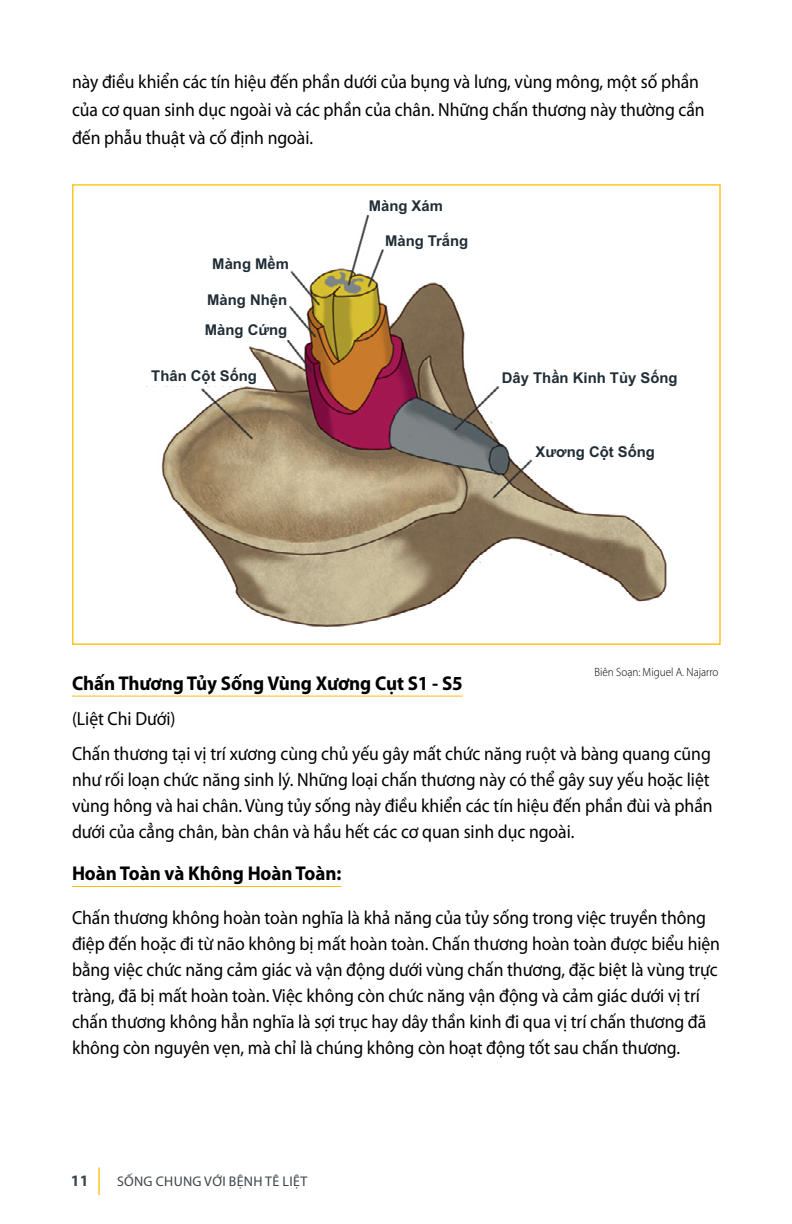
<style>
.page{position:relative;width:792px;height:1224px;background:#fff}
.page>*{position:absolute;margin:0;border:0;box-sizing:border-box;transform-origin:0 0}
.t1{font:700 20px "Myriad Pro";letter-spacing:-.005em;color:#000;scale:.95 1}
.t2{font:19px/26px "Myriad Pro";letter-spacing:-.005em;color:#000;scale:.93 1}
.t3{font:700 16px "Myriad Pro";color:#3d464c}
.t4{font:700 14.8px "Arial";color:#212d36}
.t5{font:14px "Myriad Pro";letter-spacing:.02em;color:#3d464c}
.t6{font:300 12px "Myriad Pro";letter-spacing:-.005em;color:#000;scale:.93 1}
</style>
<div class="page">
<hr style="left:98px;top:1168px;width:2px;height:27px;background:#ffc425">
<hr style="left:72px;top:696px;width:391px;height:1px;background:#fdb913">
<hr style="left:72px;top:886px;width:269px;height:1px;background:#fdb913">
<img style="left:146px;top:215px;width:521px;height:412px">
<div style="left:84px;top:365px;width:176px;height:21px;background:#fff"></div>
<div style="left:204px;top:316px;width:89px;height:21px;background:#fff"></div>
<div style="left:200px;top:283px;width:89px;height:21px;background:#fff"></div>
<div style="left:204px;top:248px;width:89px;height:20px;background:#fff"></div>
<div style="left:370px;top:197px;width:89px;height:21px;background:#fff"></div>
<div style="left:385px;top:230px;width:102px;height:21px;background:#fff"></div>
<div style="left:496px;top:361px;width:112px;height:23px;background:#fff"></div>
<div style="left:529px;top:438px;width:171px;height:20px;background:#fff"></div>
<svg style="left:365px;top:225px;width:9px;height:10px"></svg>
<div style="left:72px;top:184px;width:649px;height:461px;border:2px solid #ffc425"></div>
<p class="t2" style="left:72px;top:67px;width:682px;line-height:28px">này điều khiển các tín hiệu đến phần dưới của bụng và lưng, vùng mông, một số phần của cơ quan sinh dục ngoài và các phần của chân. Những chấn thương này thường cần đến phẫu thuật và cố định ngoài.</p>
<p class="t4" style="left:212px;top:253px;width:78px">Màng Mềm</p>
<p class="t4" style="left:207px;top:290px;width:82px">Màng Nhện</p>
<p class="t4" style="left:205px;top:319px;width:84px">Màng Cứng</p>
<p class="t4" style="left:151px;top:365px;width:107px">Thân Cột Sống</p>
<p class="t4" style="left:369px;top:196px;width:76px">Màng Xám</p>
<p class="t4" style="left:385px;top:230px;width:85px">Màng Trắng</p>
<p class="t4" style="left:502px;top:368px;width:177px">Dây Thần Kinh Tủy Sống</p>
<p class="t4" style="left:536px;top:442px;width:121px">Xương Cột Sống</p>
<p class="t6" style="left:595px;top:665px;width:135px">Biên Soạn: Miguel A. Najarro</p>
<p class="t1" style="left:72px;top:670px;width:413px">Chấn Thương Tủy Sống Vùng Xương Cụt S1 - S5</p>
<p class="t2" style="left:72px;top:701px;width:689px;line-height:35px">(Liệt Chi Dưới)<br>Chấn thương tại vị trí xương cùng chủ yếu gây mất chức năng ruột và bàng quang cũng</p>
<p class="t2" style="left:72px;top:766px;width:690px">như rối loạn chức năng sinh lý. Những loại chấn thương này có thể gây suy yếu hoặc liệt vùng hông và hai chân. Vùng tủy sống này điều khiển các tín hiệu đến phần đùi và phần dưới của cẳng chân, bàn chân và hầu hết các cơ quan sinh dục ngoài.</p>
<p class="t1" style="left:72px;top:861px;width:285px">Hoàn Toàn và Không Hoàn Toàn:</p>
<p class="t2" style="left:72px;top:905px;width:698px">Chấn thương không hoàn toàn nghĩa là khả năng của tủy sống trong việc truyền thông điệp đến hoặc đi từ não không bị mất hoàn toàn. Chấn thương hoàn toàn được biểu hiện bằng việc chức năng cảm giác và vận động dưới vùng chấn thương, đặc biệt là vùng trực tràng, đã bị mất hoàn toàn. Việc không còn chức năng vận động và cảm giác dưới vị trí chấn thương không hẳn nghĩa là sợi trục hay dây thần kinh đi qua vị trí chấn thương đã không còn nguyên vẹn, mà chỉ là chúng không còn hoạt động tốt sau chấn thương.</p>
<p class="t3" style="left:71px;top:1170px;width:19px">11</p>
<p class="t5" style="left:117px;top:1172px;width:192px">SỐNG CHUNG VỚI BỆNH TÊ LIỆT</p>
</div>
